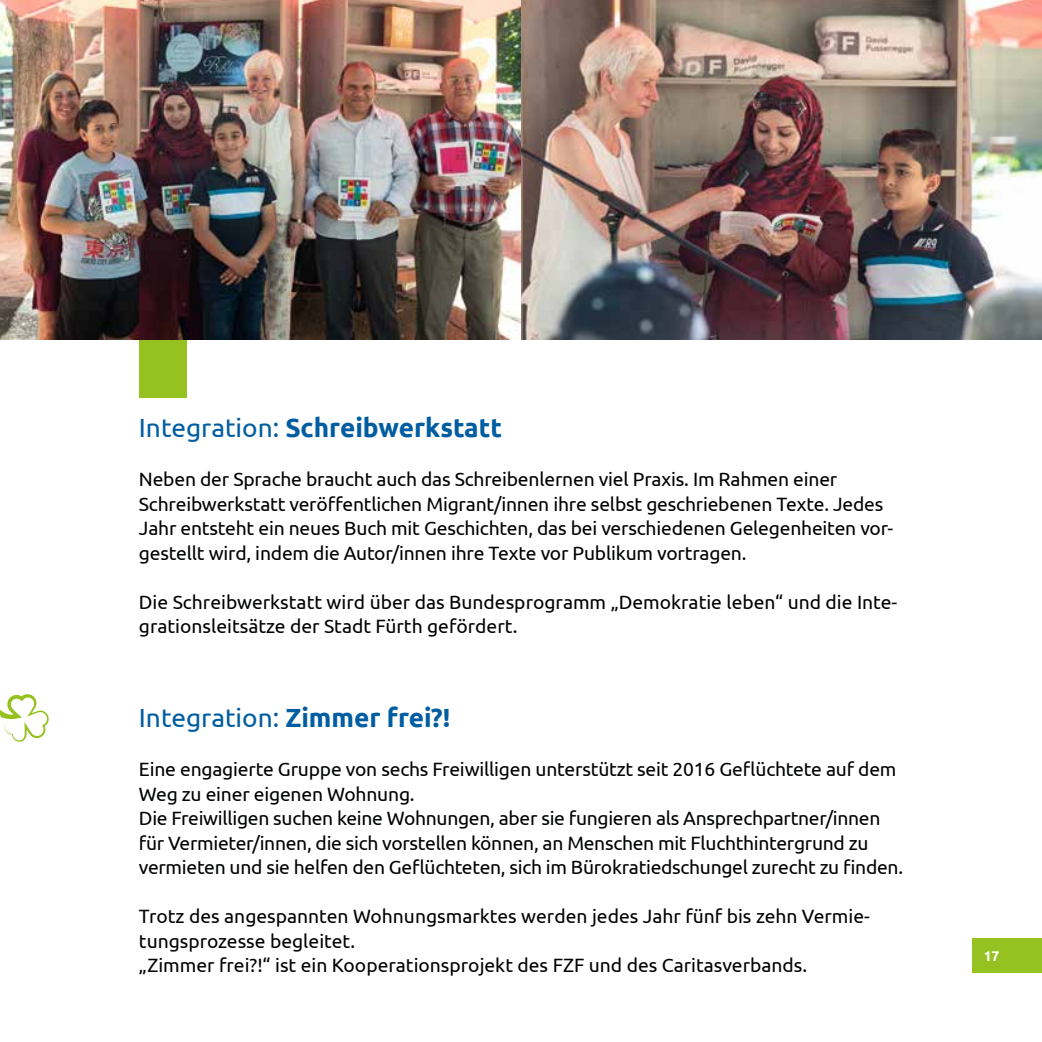
<style>
.page{position:relative;width:1042px;height:1042px;background:#fff}
.page>*{position:absolute;margin:0;border:0;box-sizing:border-box;transform-origin:0 0}
.t1{font:700 26.25px "Ubuntu";color:#005da1}
.t2{font:26.25px "Ubuntu";color:#005da1}
.t3{font:19.25px/24.5px "Ubuntu";letter-spacing:-.01em;color:#010202}
.t4{font:700 14px "Ubuntu";color:#fff}
.s1{font-weight:400}
.s2{font-weight:700}
</style>
<div class="page">
<svg style="left:0;top:694px;width:49px;height:48px"></svg>
<div style="left:139px;top:129px;width:47px;height:269px;background:#95c121"></div>
<img style="left:0;top:0;width:1042px;height:339px">
<div style="left:972px;top:938px;width:70px;height:34px;background:#95c121"></div>
<h1 class="t1" style="left:139px;top:412px;width:365px"><span class="s1">Integration:</span> Schreibwerkstatt</h1>
<p class="t3" style="left:139px;top:466px;width:755px">Neben der Sprache braucht auch das Schreibenlernen viel Praxis. Im Rahmen einer Schreibwerkstatt veröffentlichen Migrant/innen ihre selbst geschriebenen Texte. Jedes Jahr entsteht ein neues Buch mit Geschichten, das bei verschiedenen Gelegenheiten vor&shy;gestellt wird, indem die Autor/innen ihre Texte vor Publikum vortragen.</p>
<p class="t3" style="left:139px;top:589px;width:760px">Die Schreibwerkstatt wird über das Bundesprogramm „Demokratie leben“ und die Inte&shy;grationsleitsätze der Stadt Fürth gefördert.</p>
<h1 class="t2" style="left:139px;top:702px;width:313px">Integration: <span class="s2">Zimmer frei?!</span></h1>
<p class="t3" style="left:139px;top:756px;width:765px">Eine engagierte Gruppe von sechs Freiwilligen unterstützt seit 2016 Geflüchtete auf dem Weg zu einer eigenen Wohnung.<br>Die Freiwilligen suchen keine Wohnungen, aber sie fungieren als Ansprechpartner/innen für Vermieter/innen, die sich vorstellen können, an Menschen mit Fluchthintergrund zu vermieten und sie helfen den Geflüchteten, sich im Bürokratiedschungel zurecht zu finden.</p>
<p class="t3" style="left:139px;top:903px;width:732px">Trotz des angespannten Wohnungsmarktes werden jedes Jahr fünf bis zehn Vermie&shy;tungsprozesse begleitet.<br>„Zimmer frei?!“ ist ein Kooperationsprojekt des FZF und des Caritasverbands.</p>
<p class="t4" style="left:983px;top:947px;width:17px">17</p>
</div>
